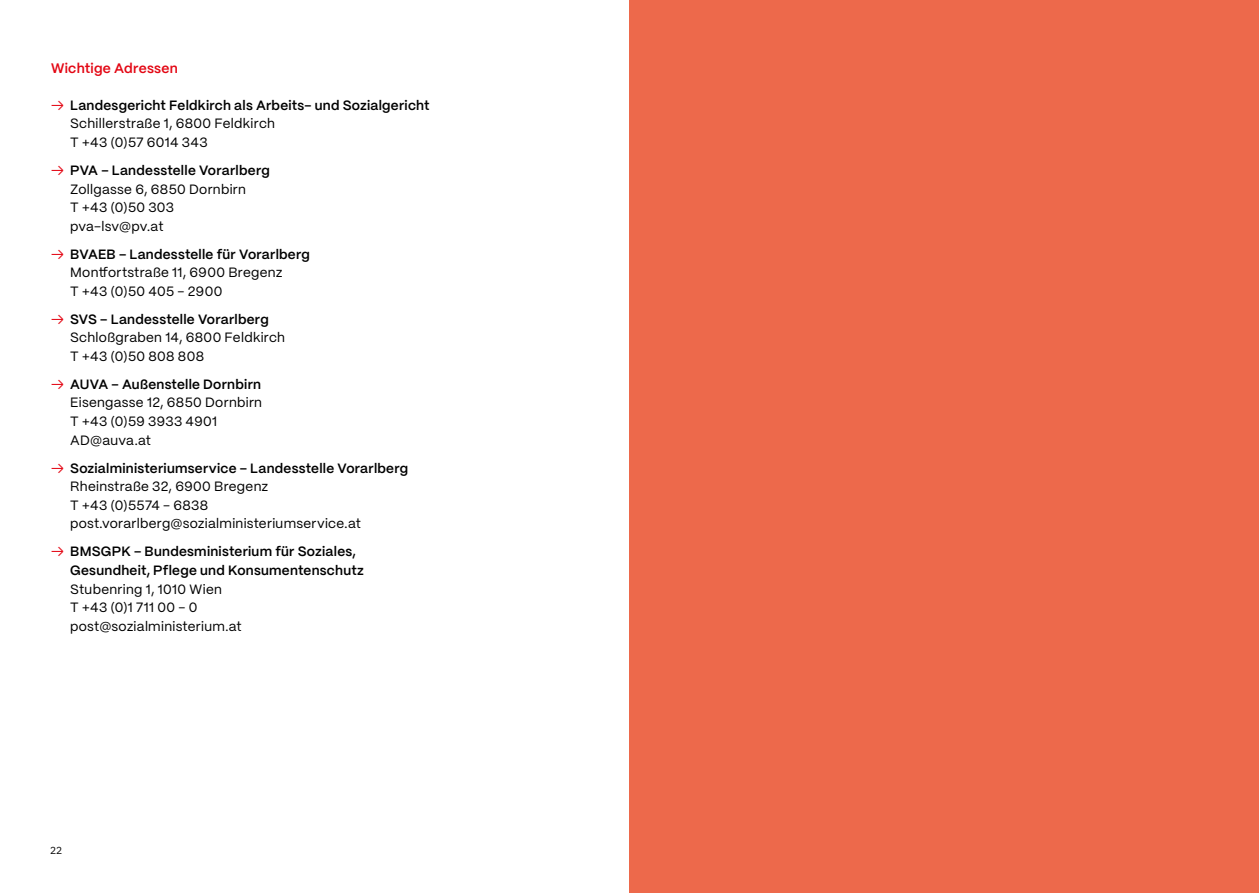
<style>
.page{position:relative;width:1259px;height:893px;background:#fff}
.page>*{position:absolute;margin:0;border:0;box-sizing:border-box;transform-origin:0 0}
.t1{font:600 13.8px "PP Mori";letter-spacing:.02em;color:#e30613}
.t2{font:13.5px/18.6px "PP Mori";letter-spacing:.02em;color:#000}
.t3{font:600 13.5px/18.6px "PP Mori";letter-spacing:.02em;color:#000}
.t4{font:10.2px "IBM Plex Mono";color:#000}
.s1{font-weight:400;color:#e30613}
.s2{font-weight:400}
.s3{color:#e30613}
.s4{font-weight:600}
</style>
<div class="page">
<div style="left:629px;top:0;width:630px;height:893px;background:#ed694b"></div>
<p class="t1" style="left:51px;top:56px;width:128px">Wichtige Adressen</p>
<p class="t3" style="left:70px;top:95px;width:361px;text-indent:-19px"><span class="s1">→</span> Landesgericht Feldkirch als Arbeits- und Sozialgericht<br><span class="s2">Schillerstraße 1, 6800 Feldkirch<br>T +43 (0)57 6014 343</span></p>
<p class="t2" style="left:70px;top:160px;width:201px;text-indent:-19px"><span class="s3">→</span> <span class="s4">PVA – Landesstelle Vorarlberg<br></span>Zollgasse 6, 6850 Dornbirn<br>T +43 (0)50 303 pva-lsv@pv.at</p>
<p class="t2" style="left:70px;top:244px;width:241px;text-indent:-19px"><span class="s3">→</span> <span class="s4">BVAEB – Landesstelle für Vorarlberg<br></span>Montfortstraße 11, 6900 Bregenz<br>T +43 (0)50 405 - 2900</p>
<p class="t2" style="left:70px;top:309px;width:216px;text-indent:-19px"><span class="s3">→</span> <span class="s4">SVS – Landesstelle Vorarlberg<br></span>Schloßgraben 14, 6800 Feldkirch<br>T +43 (0)50 808 808</p>
<p class="t2" style="left:70px;top:374px;width:193px;text-indent:-19px"><span class="s3">→</span> <span class="s4">AUVA – Außenstelle Dornbirn<br></span>Eisengasse 12, 6850 Dornbirn<br>T +43 (0)59 3933 4901<br>AD@auva.at</p>
<p class="t2" style="left:70px;top:458px;width:339px;text-indent:-19px"><span class="s3">→</span> <span class="s4">Sozialministeriumservice – Landesstelle Vorarlberg </span>Rheinstraße 32, 6900 Bregenz<br>T +43 (0)5574 - 6838 post.vorarlberg@sozialministeriumservice.at</p>
<p class="t3" style="left:70px;top:541px;width:295px;text-indent:-19px"><span class="s1">→</span> BMSGPK – Bundesministerium für Soziales,<br>Gesundheit, Pflege und Konsumentenschutz</p>
<p class="t2" style="left:70px;top:579px;width:173px">Stubenring 1, 1010 Wien<br>T +43 (0)1 711 00 - 0 post@sozialministerium.at</p>
<p class="t4" style="left:50px;top:842px;width:14px">22</p>
</div>
